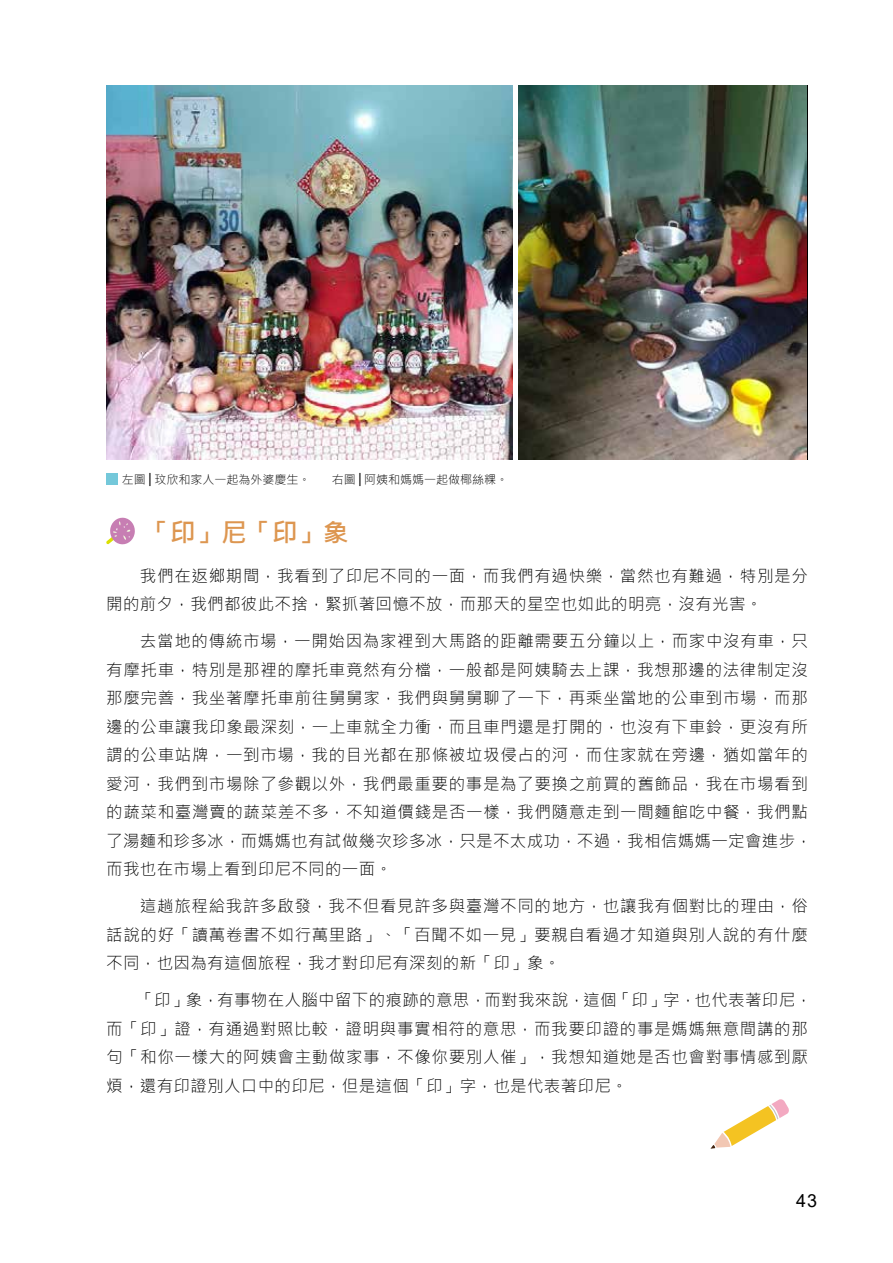
<style>
.page{position:relative;width:893px;height:1263px;background:#fff}
.page>*{position:absolute;margin:0;border:0;box-sizing:border-box;transform-origin:0 0}
.t1{font:700 25.5px "Microsoft Jheng Hei";color:#dd9650}
.t2{font:18px "Arial";color:#000}
.t3{font:300 16.5px/28.5px "Microsoft Jheng Hei";letter-spacing:.04em;color:#000}
.t4{font:300 12px "Microsoft Jheng Hei";color:#000}
</style>
<div class="page">
<img style="left:106px;top:85px;width:406px;height:375px">
<img style="left:519px;top:85px;width:288px;height:375px">
<div style="left:106px;top:473px;width:12px;height:12px;background:#74c8da"></div>
<svg style="left:106px;top:517px;width:29px;height:28px"></svg>
<svg style="left:710px;top:1099px;width:79px;height:50px"></svg>
<p class="t4" style="left:122px;top:472px;width:190px">左圖│玟欣和家人一起為外婆慶生。</p>
<p class="t4" style="left:332px;top:472px;width:178px">右圖│阿姨和媽媽一起做椰絲粿。</p>
<h1 class="t1" style="left:145px;top:516px;width:205px">「印」尼「印」象</h1>
<p class="t3" style="left:106px;top:561px;width:703px">　　我們在返鄉期間，我看到了印尼不同的一面，而我們有過快樂，當然也有難過，特別是分開的前夕，我們都彼此不捨，緊抓著回憶不放，而那天的星空也如此的明亮，沒有光害。</p>
<p class="t3" style="left:106px;top:627px;width:707px">　　去當地的傳統市場，一開始因為家裡到大馬路的距離需要五分鐘以上，而家中沒有車，只有摩托車，特別是那裡的摩托車竟然有分檔，一般都是阿姨騎去上課，我想那邊的法律制定沒那麼完善，我坐著摩托車前往舅舅家，我們與舅舅聊了一下，再乘坐當地的公車到市場，而那邊的公車讓我印象最深刻，一上車就全力衝，而且車門還是打開的，也沒有下車鈴，更沒有所謂的公車站牌，一到市場，我的目光都在那條被垃圾侵占的河，而住家就在旁邊，猶如當年的愛河，我們到市場除了參觀以外，我們最重要的事是為了要換之前買的舊飾品，我在市場看到的蔬菜和臺灣賣的蔬菜差不多，不知道價錢是否一樣，我們隨意走到一間麵館吃中餐，我們點了湯麵和珍多冰，而媽媽也有試做幾次珍多冰，只是不太成功，不過，我相信媽媽一定會進步，而我也在市場上看到印尼不同的一面。</p>
<p class="t3" style="left:106px;top:892px;width:703px;text-align:justify">　　這趟旅程給我許多啟發，我不但看見許多與臺灣不同的地方，也讓我有個對比的理由，俗話說的好「讀萬卷書不如行萬里路」、「百聞不如一見」要親自看過才知道與別人說的有什麼不同，也因為有這個旅程，我才對印尼有深刻的新「印」象。</p>
<p class="t3" style="left:106px;top:986px;width:707px">　　「印」象，有事物在人腦中留下的痕跡的意思，而對我來說，這個「印」字，也代表著印尼，而「印」證，有通過對照比較，證明與事實相符的意思，而我要印證的事是媽媽無意間講的那句「和你一樣大的阿姨會主動做家事，不像你要別人催」，我想知道她是否也會對事情感到厭煩，還有印證別人口中的印尼，但是這個「印」字，也是代表著印尼。</p>
<p class="t2" style="left:796px;top:1188px;width:22px">43</p>
</div>
